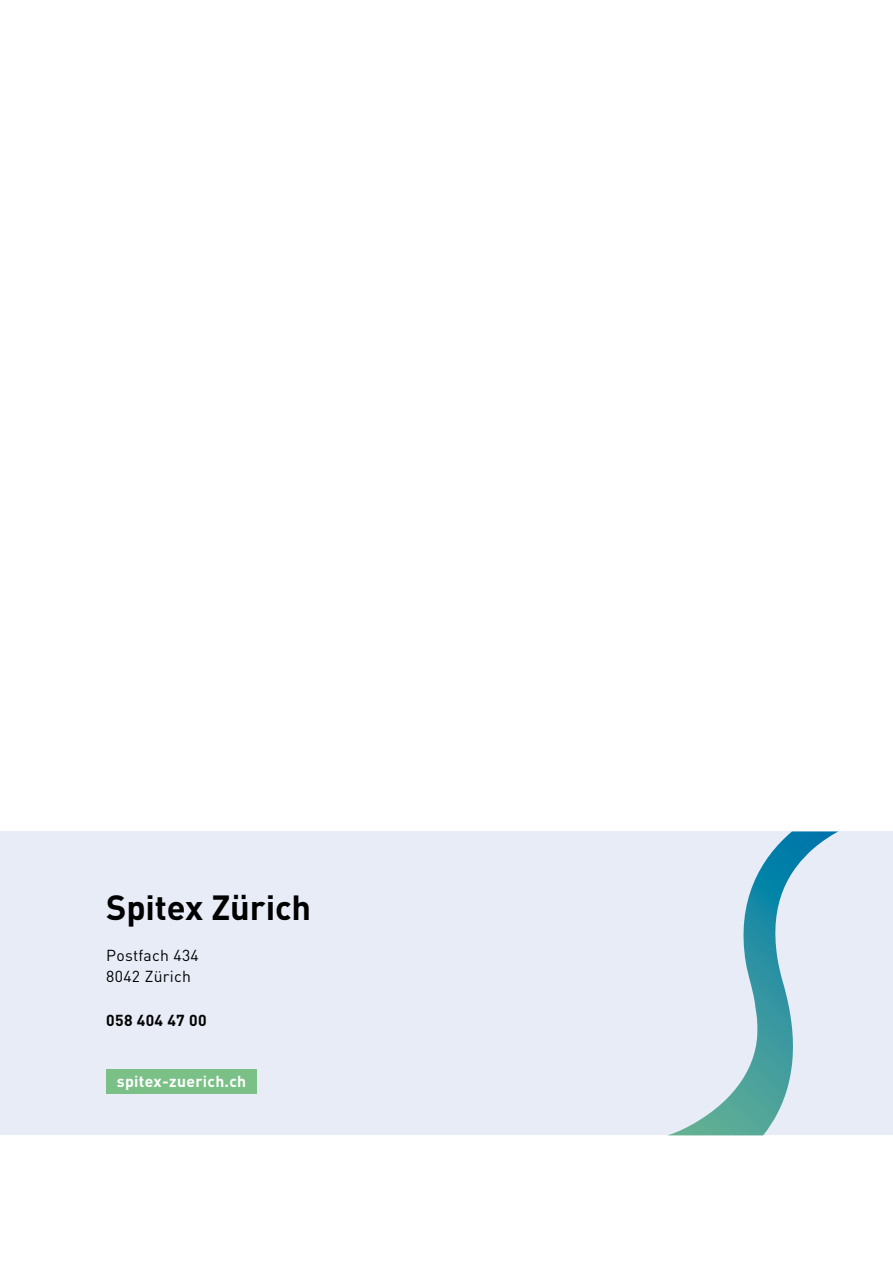
<style>
.page{position:relative;width:893px;height:1263px;background:#fff}
.page>*{position:absolute;margin:0;border:0;box-sizing:border-box;transform-origin:0 0}
.t1{font:700 34.5px "DIN Pro";letter-spacing:-.005em;color:#000}
.t2{font:15.75px/21.8px "DIN Pro";letter-spacing:.02em;color:#000}
.t3{font:700 15.75px "DIN Pro";letter-spacing:.02em;color:#fff}
.t4{font:700 15.75px "DIN Pro";letter-spacing:.02em;color:#000}
</style>
<div class="page">
<div style="left:0;top:831px;width:893px;height:304px;background:#e7ecf7"></div>
<svg style="left:669px;top:831px;width:169px;height:304px"></svg>
<div style="left:106px;top:1070px;width:151px;height:24px;background:#7ac087"></div>
<h1 class="t1" style="left:106px;top:884px;width:206px">Spitex Zürich</h1>
<p class="t2" style="left:106px;top:943px;width:94px">Postfach 434<br>8042 Zürich</p>
<p class="t4" style="left:106px;top:1009px;width:102px">058 404 47 00</p>
<p class="t3" style="left:117px;top:1070px;width:131px">spitex-zuerich.ch</p>
</div>
